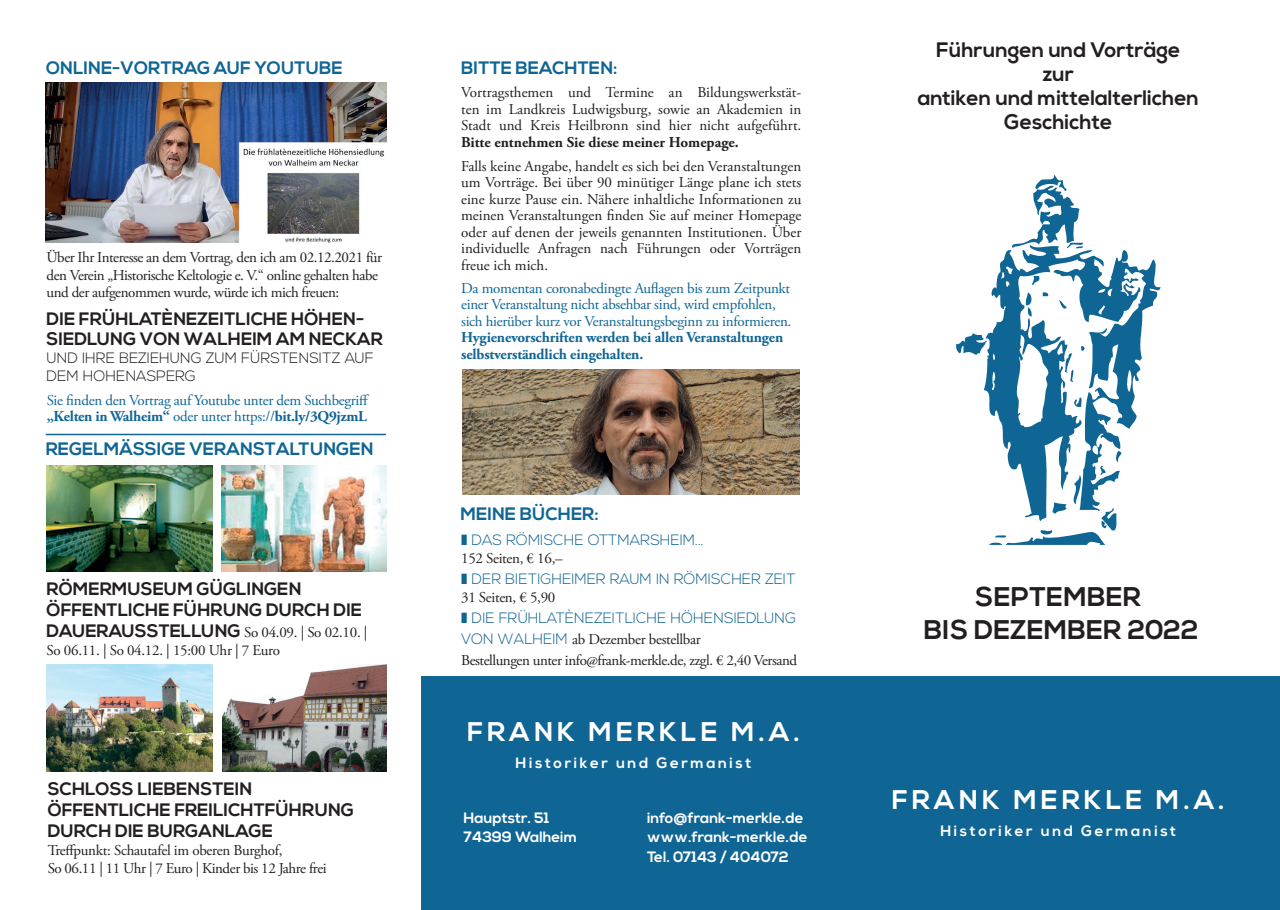
<style>
.page{position:relative;width:1280px;height:910px;background:#fff}
.page>*{position:absolute;margin:0;border:0;box-sizing:border-box;transform-origin:0 0}
.t1{font:700 27px "Nexa";letter-spacing:.15em;color:#fff}
.t2{font:700 27px/32.4px "Nexa";letter-spacing:.01em;color:#231f20;text-align:center}
.t3{font:700 21px/24px "Nexa";color:#231f20;text-align:center}
.t4{font:700 18px/21px "Nexa";color:#231f20}
.t5{font:700 18px "Nexa";color:#0f6594}
.t6{font:15px/16.5px "Adobe Garamond Pro";letter-spacing:-.03em;color:#231f20}
.t7{font:15px/16.5px "Adobe Garamond Pro";letter-spacing:-.02em;color:#0f6594}
.t8{font:300 15px "Nexa";color:#0f6594}
.t9{font:700 15px/19.5px "Nexa";color:#fff}
.t10{font:700 15px/16.5px "Adobe Garamond Pro";letter-spacing:-.01em;color:#0f6594}
.t11{font:300 15px/18px "Nexa";color:#231f20}
.t12{font:700 15px "Nexa";letter-spacing:.17em;color:#fff}
.t13{font:700 15px "Adobe Garamond Pro";color:#231f20}
.s1{font-weight:700}
.s2{font-family:"Nexa";font-weight:700;font-size:18px}
.s3{font-family:"Nexa";font-weight:300;color:#0f6594}
</style>
<div class="page">
<div style="left:846px;top:676px;width:434px;height:234px;background:#0f6594"></div>
<div style="left:421px;top:676px;width:425px;height:234px;background:#0f6594"></div>
<svg style="left:1013px;top:175px;width:70px;height:70px"></svg>
<svg style="left:983px;top:245px;width:178px;height:206px"></svg>
<svg style="left:1029px;top:276px;width:12px;height:9px"></svg>
<svg style="left:1059px;top:300px;width:8px;height:12px"></svg>
<svg style="left:956px;top:333px;width:32px;height:22px"></svg>
<svg style="left:1064px;top:346px;width:25px;height:38px"></svg>
<svg style="left:1072px;top:397px;width:11px;height:11px"></svg>
<svg style="left:989px;top:451px;width:133px;height:94px"></svg>
<img style="left:462px;top:370px;width:338px;height:125px">
<img style="left:46px;top:83px;width:341px;height:159px">
<img style="left:47px;top:665px;width:165px;height:106px">
<img style="left:222px;top:665px;width:165px;height:106px">
<img style="left:47px;top:465px;width:165px;height:106px">
<img style="left:221px;top:465px;width:166px;height:106px">
<hr style="left:46px;top:434px;width:340px;height:1px;background:#0f6594">
<p class="t5" style="left:46px;top:57px;width:298px">ONLINE-VORTRAG AUF YOUTUBE</p>
<p class="t6" style="left:47px;top:250px;width:337px;line-height:17.2px">Über Ihr Interesse an dem Vortrag, den ich am 02.12.2021 für den Verein „Historische Keltologie e. V.“ online gehalten habe und der aufgenommen wurde, würde ich mich freuen:</p>
<p class="t4" style="left:47px;top:310px;width:338px;line-height:19.5px">DIE FRÜHLATÈNEZEITLICHE HÖHEN-<br>SIEDLUNG VON WALHEIM AM NECKAR</p>
<p class="t11" style="left:47px;top:349px;width:328px">UND IHRE BEZIEHUNG ZUM FÜRSTENSITZ AUF<br>DEM HOHENASPERG</p>
<p class="t7" style="left:47px;top:392px;width:324px">Sie finden den Vortrag auf Youtube unter dem Suchbegriff <span class="s1">„Kelten in Walheim“</span> oder unter https://<span class="s1">bit.ly/3Q9jzmL</span></p>
<p class="t5" style="left:46px;top:438px;width:330px">REGELMÄSSIGE VERANSTALTUNGEN</p>
<p class="t4" style="left:47px;top:579px;width:317px">RÖMERMUSEUM GÜGLINGEN<br>ÖFFENTLICHE FÜHRUNG DURCH DIE</p>
<p class="t6" style="left:47px;top:624px;width:322px;line-height:18px"><span class="s2">DAUERAUSSTELLUNG</span> So 04.09. | So 02.10. |<br>So 06.11. | So 04.12. | 15:00 Uhr | 7 Euro</p>
<p class="t4" style="left:48px;top:779px;width:308px">SCHLOSS LIEBENSTEIN<br>ÖFFENTLICHE FREILICHTFÜHRUNG<br>DURCH DIE BURGANLAGE</p>
<p class="t6" style="left:48px;top:841px;width:280px;line-height:18px">Treffpunkt: Schautafel im oberen Burghof,<br>So 06.11 | 11 Uhr | 7 Euro | Kinder bis 12 Jahre frei</p>
<p class="t5" style="left:461px;top:57px;width:158px">BITTE BEACHTEN:</p>
<p class="t6" style="left:461px;top:85px;width:342px;text-align:justify">Vortragsthemen und Termine an Bildungswerkstät&shy;ten im Landkreis Ludwigsburg, sowie an Akademien in Stadt und Kreis Heilbronn sind hier nicht aufgeführt.</p>
<p class="t13" style="left:461px;top:133px;width:279px">Bitte entnehmen Sie diese meiner Homepage.</p>
<p class="t6" style="left:461px;top:158px;width:342px;text-align:justify">Falls keine Angabe, handelt es sich bei den Veranstaltungen um Vorträge. Bei über 90 minütiger Länge plane ich stets eine kurze Pause ein. Nähere inhaltliche Informationen zu meinen Veranstaltungen finden Sie auf meiner Homepage oder auf denen der jeweils genannten Institutionen. Über individuelle Anfragen nach Führungen oder Vorträgen freue ich mich.</p>
<p class="t7" style="left:461px;top:280px;width:332px">Da momentan coronabedingte Auflagen bis zum Zeitpunkt einer Veranstaltung nicht absehbar sind, wird empfohlen, sich hierüber kurz vor Veranstaltungsbeginn zu informieren.</p>
<p class="t10" style="left:461px;top:329px;width:324px">Hygienevorschriften werden bei allen Veranstaltungen selbstverständlich eingehalten.</p>
<p class="t5" style="left:461px;top:504px;width:140px">MEINE BÜCHER:</p>
<p class="t8" style="left:461px;top:531px;width:244px">❚ DAS RÖMISCHE OTTMARSHEIM...</p>
<p class="t6" style="left:461px;top:550px;width:103px">152 Seiten, € 16,–</p>
<p class="t8" style="left:461px;top:570px;width:336px">❚ DER BIETIGHEIMER RAUM IN RÖMISCHER ZEIT</p>
<p class="t6" style="left:461px;top:589px;width:96px">31 Seiten, € 5,90</p>
<p class="t8" style="left:461px;top:609px;width:336px">❚ DIE FRÜHLATÈNEZEITLICHE HÖHENSIEDLUNG</p>
<p class="t6" style="left:461px;top:629px;width:338px;line-height:21px"><span class="s3">VON WALHEIM</span> ab Dezember bestellbar<br>Bestellungen unter info@frank-merkle.de, zzgl. € 2,40 Versand</p>
<h1 class="t1" style="left:467px;top:716px;width:334px">FRANK MERKLE M.A.</h1>
<p class="t12" style="left:516px;top:754px;width:237px">Historiker und Germanist</p>
<p class="t9" style="left:464px;top:808px;width:115px">Hauptstr. 51<br>74399 Walheim</p>
<p class="t9" style="left:647px;top:808px;width:162px">info@frank-merkle.de www.frank-merkle.de<br>Tel. 07143 / 404072</p>
<h2 class="t3" style="left:918px;top:38px;width:283px">Führungen und Vorträge<br>zur<br>antiken und mittelalterlichen<br>Geschichte</h2>
<h1 class="t2" style="left:924px;top:582px;width:276px">SEPTEMBER<br>BIS DEZEMBER 2022</h1>
<h1 class="t1" style="left:892px;top:784px;width:334px">FRANK MERKLE M.A.</h1>
<p class="t12" style="left:940px;top:822px;width:237px">Historiker und Germanist</p>
</div>
